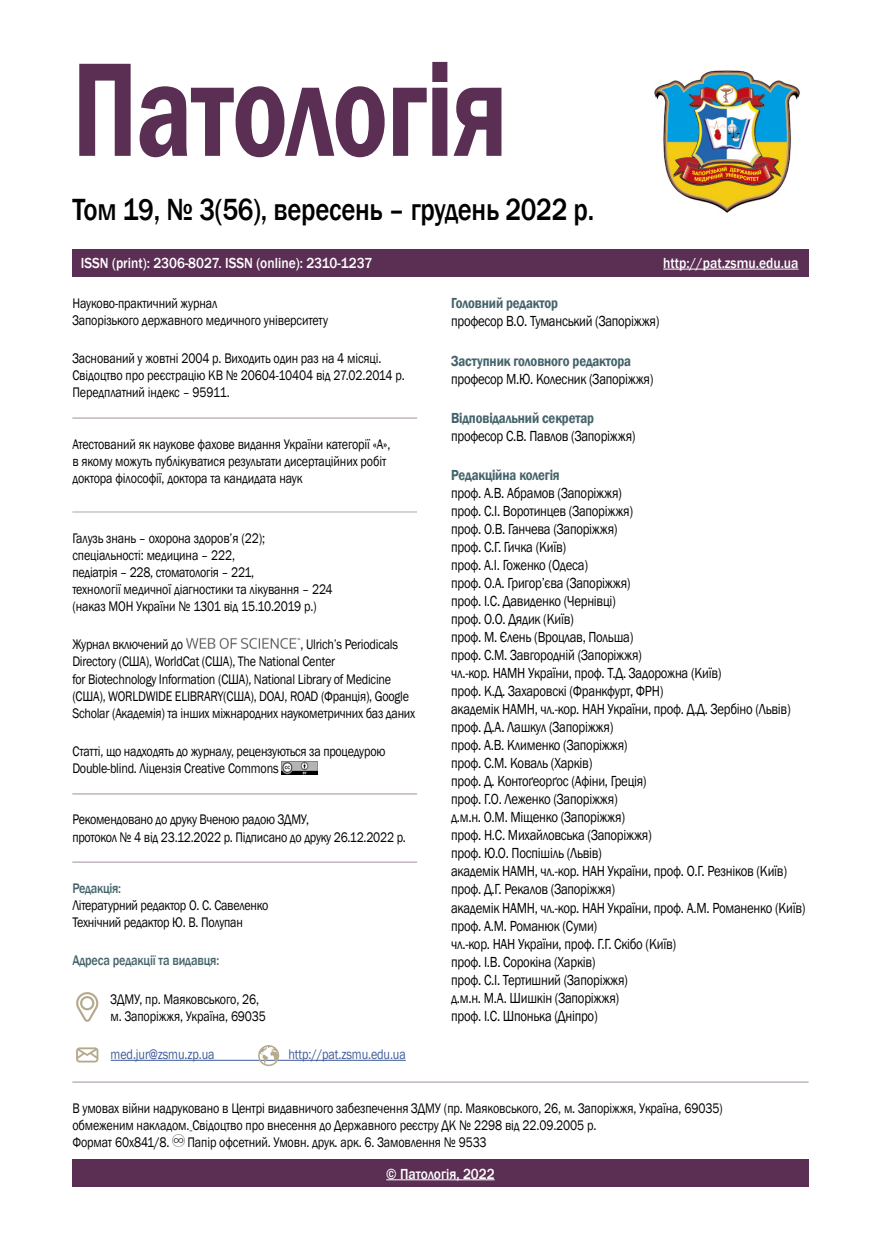
<style>
.page{position:relative;width:881px;height:1234px;background:#fff}
.page>*{position:absolute;margin:0;border:0;box-sizing:border-box;transform-origin:0 0}
._11_назва_журналу{font:600 138px "Franklin Gothic";letter-spacing:-.01em;color:#5b2f54;scale:.75 1}
.t1{font:500 31.5px "Franklin Gothic";letter-spacing:-.01em;color:#000;scale:.85 1}
.титул_редколегія{font:15px "Franklin Gothic";letter-spacing:-.02em;color:#000;scale:.85 1}
.титул_колонка{font:600 15px "Franklin Gothic";letter-spacing:-.01em;color:#44636a;scale:.85 1}
._12{font:500 15px "Franklin Gothic";color:#fff;scale:.9 1}
.титул_колонка-2{font:14.25px/17.1px "Franklin Gothic";letter-spacing:-.02em;color:#000;scale:.85 1}
.титул_колонка_линия{font:14.25px/17.1px "Franklin Gothic";letter-spacing:-.01em;color:#000;scale:.85 1}
._16{font:14.25px/17.1px "Franklin Gothic";letter-spacing:-.01em;color:#000;scale:.85 1}
.титул_колонка-3{font:14.25px "Franklin Gothic";letter-spacing:-.01em;color:#3d5b98;scale:.85 1}
.титул_колонка-4{font:500 14.25px "Franklin Gothic";letter-spacing:-.01em;color:#44636a;scale:.85 1}
.s1{font-weight:500;color:#44636a}
</style>
<div class="page">
<img style="left:654px;top:70px;width:146px;height:143px">
<div style="left:72px;top:249px;width:736px;height:27px;background:#5b2f54"></div>
<hr style="left:663px;top:269px;width:135px;height:1px;background:#fff">
<div style="left:72px;top:1159px;width:736px;height:27px;background:#5b2f54"></div>
<hr style="left:386px;top:1179px;width:108px;height:1px;background:#fff">
<svg style="left:76px;top:992px;width:22px;height:29px"></svg>
<svg style="left:76px;top:1047px;width:22px;height:15px"></svg>
<hr style="left:72px;top:417px;width:345px;height:2px;background:#c2b4c1">
<hr style="left:72px;top:511px;width:345px;height:1px;background:#c5c5c5">
<hr style="left:72px;top:793px;width:345px;height:1px;background:#c2b4c1">
<hr style="left:72px;top:861px;width:345px;height:1px;background:#c2b4c1">
<hr style="left:111px;top:1059px;width:294px;height:1px;background:#3d5b98">
<img style="left:186px;top:637px;width:115px;height:12px">
<img style="left:281px;top:761px;width:37px;height:13px">
<svg style="left:258px;top:1045px;width:21px;height:20px"></svg>
<hr style="left:72px;top:1081px;width:736px;height:1px;background:#c2b4c1">
<svg style="left:172px;top:1130px;width:20px;height:16px"></svg>
<p class="_11_назва_журналу" style="left:72px;top:25px;width:581px">Патологія</p>
<p class="t1" style="left:72px;top:190px;width:615px">Том 19, № 3(56), вересень – грудень 2022 р.</p>
<p class="_12" style="left:81px;top:253px;width:325px">ISSN (print): 2306-8027. ISSN (online): 2310-1237</p>
<p class="_12" style="left:663px;top:253px;width:152px">http://pat.zsmu.edu.ua</p>
<p class="титул_колонка-2" style="left:72px;top:295px;width:302px">Науково-практичний журнал<br>Запорізького державного медичного університету</p>
<p class="титул_колонка-2" style="left:72px;top:350px;width:392px">Заснований у жовтні 2004 р. Виходить один раз на 4 місяці.<br>Свідоцтво про реєстрацію КВ № 20604-10404 від 27.02.2014 р.<br>Передплатний індекс – 95911.</p>
<p class="титул_колонка_линия" style="left:72px;top:435px;width:375px">Атестований як наукове фахове видання України категорії «А», в якому можуть публікуватися результати дисертаційних робіт доктора філософії, доктора та кандидата наук</p>
<p class="_16" style="left:72px;top:529px;width:307px">Галузь знань – охорона здоров’я (22); спеціальності: медицина – 222,<br>педіатрія – 228, стоматологія – 221,<br>технології медичної діагностики та лікування – 224 (наказ МОН України № 1301 від 15.10.2019 р.)</p>
<p class="титул_колонка-2" style="left:72px;top:636px;width:132px">Журнал включений до</p>
<p class="титул_колонка-2" style="left:72px;top:636px;width:405px;text-indent:228px">, Ulrich’s Periodicals Directory (США), WorldCat (США), The National Center<br>for Biotechnology Information (CША), National Library of Medicine (США), WORLDWIDE ELIBRARY(США), DOAJ, ROAD (Франція), Google Scholar (Академія) та інших міжнародних наукометричних баз даних</p>
<p class="титул_колонка-2" style="left:72px;top:743px;width:369px">Статті, що надходять до журналу, рецензуються за процедурою<br>Double-blind. Ліцензія Creative Commons</p>
<p class="титул_колонка_линия" style="left:72px;top:811px;width:393px">Рекомендовано до друку Вченою радою ЗДМУ,<br>протокол № 4 від 23.12.2022 р. Підписано до друку 26.12.2022 р.</p>
<p class="титул_колонка_линия" style="left:72px;top:879px;width:232px"><span class="s1">Редакція:<br></span>Літературний редактор О. С. Савеленко<br>Технічний редактор Ю. В. Полупан</p>
<p class="титул_колонка-4" style="left:72px;top:951px;width:174px">Адреса редакції та видавця:</p>
<p class="титул_колонка-2" style="left:111px;top:990px;width:184px">ЗДМУ, пр. Маяковського, 26, м. Запоріжжя, Україна, 69035</p>
<p class="титул_колонка-3" style="left:111px;top:1045px;width:124px">med.jur@zsmu.zp.ua</p>
<p class="титул_колонка-3" style="left:288px;top:1045px;width:139px">http://pat.zsmu.edu.ua</p>
<p class="титул_колонка" style="left:451px;top:294px;width:127px">Головний редактор</p>
<p class="титул_редколегія" style="left:451px;top:312px;width:246px">професор В.О. Туманський (Запоріжжя)</p>
<p class="титул_колонка" style="left:451px;top:351px;width:213px">Заступник головного редактора</p>
<p class="титул_редколегія" style="left:451px;top:369px;width:239px">професор М.Ю. Колесник (Запоріжжя)</p>
<p class="титул_колонка" style="left:451px;top:408px;width:170px">Відповідальний секретар</p>
<p class="титул_редколегія" style="left:451px;top:426px;width:218px">професор С.В. Павлов (Запоріжжя)</p>
<p class="титул_колонка" style="left:451px;top:466px;width:129px">Редакційна колегія</p>
<p class="титул_редколегія" style="left:451px;top:484px;width:202px">проф. А.В. Абрамов (Запоріжжя)</p>
<p class="титул_редколегія" style="left:451px;top:502px;width:216px">проф. С.І. Воротинцев (Запоріжжя)</p>
<p class="титул_редколегія" style="left:451px;top:520px;width:197px">проф. О.В. Ганчева (Запоріжжя)</p>
<p class="титул_редколегія" style="left:451px;top:538px;width:137px">проф. С.Г. Гичка (Київ)</p>
<p class="титул_редколегія" style="left:451px;top:556px;width:162px">проф. А.І. Гоженко (Одеса)</p>
<p class="титул_редколегія" style="left:451px;top:574px;width:212px">проф. О.А. Григор’єва (Запоріжжя)</p>
<p class="титул_редколегія" style="left:451px;top:592px;width:195px">проф. І.С. Давиденко (Чернівці)</p>
<p class="титул_редколегія" style="left:451px;top:610px;width:146px">проф. О.О. Дядик (Київ)</p>
<p class="титул_редколегія" style="left:451px;top:628px;width:216px">проф. М. Єлень (Вроцлав, Польша)</p>
<p class="титул_редколегія" style="left:451px;top:646px;width:226px">проф. С.М. Завгородній (Запоріжжя)</p>
<p class="титул_редколегія" style="left:451px;top:664px;width:320px">чл.-кор. НАМН України, проф. Т.Д. Задорожна (Київ)</p>
<p class="титул_редколегія" style="left:451px;top:682px;width:251px">проф. К.Д. Захаровскі (Франкфурт, ФРН)</p>
<p class="титул_редколегія" style="left:451px;top:700px;width:401px">академік НАМН, чл.-кор. НАН України, проф. Д.Д. Зербіно (Львів)</p>
<p class="титул_редколегія" style="left:451px;top:718px;width:192px">проф. Д.А. Лашкул (Запоріжжя)</p>
<p class="титул_редколегія" style="left:451px;top:736px;width:209px">проф. А.В. Клименко (Запоріжжя)</p>
<p class="титул_редколегія" style="left:451px;top:754px;width:168px">проф. С.М. Коваль (Харків)</p>
<p class="титул_редколегія" style="left:451px;top:772px;width:231px">проф. Д. Контоґеорґос (Афіни, Греція)</p>
<p class="титул_редколегія" style="left:451px;top:790px;width:197px">проф. Г.О. Леженко (Запоріжжя)</p>
<p class="титул_редколегія" style="left:451px;top:808px;width:206px">д.м.н. О.М. Міщенко (Запоріжжя)</p>
<p class="титул_редколегія" style="left:451px;top:826px;width:237px">проф. Н.С. Михайловська (Запоріжжя)</p>
<p class="титул_редколегія" style="left:451px;top:844px;width:179px">проф. Ю.О. Поспішіль (Львів)</p>
<p class="титул_редколегія" style="left:451px;top:862px;width:396px">академік НАМН, чл.-кор. НАН України, проф. О.Г. Резніков (Київ)</p>
<p class="титул_редколегія" style="left:451px;top:880px;width:194px">проф. Д.Г. Рекалов (Запоріжжя)</p>
<p class="титул_редколегія" style="left:451px;top:898px;width:418px">академік НАМН, чл.-кор. НАН України, проф. A.M. Романенко (Київ)</p>
<p class="титул_редколегія" style="left:451px;top:916px;width:173px">проф. А.М. Романюк (Суми)</p>
<p class="титул_редколегія" style="left:451px;top:934px;width:266px">чл.-кор. НАН України, проф. Г.Г. Скібо (Київ)</p>
<p class="титул_редколегія" style="left:451px;top:952px;width:171px">проф. І.В. Сорокіна (Харків)</p>
<p class="титул_редколегія" style="left:451px;top:970px;width:209px">проф. С.І. Тертишний (Запоріжжя)</p>
<p class="титул_редколегія" style="left:451px;top:988px;width:199px">д.м.н. М.А. Шишкін (Запоріжжя)</p>
<p class="титул_редколегія" style="left:451px;top:1006px;width:174px">проф. І.С. Шпонька (Дніпро)</p>
<p class="титул_колонка_линия" style="left:72px;top:1099px;width:766px">В умовах війни надруковано в Центрі видавничого забезпечення ЗДМУ (пр. Маяковського, 26, м. Запоріжжя, Україна, 69035) обмеженим накладом. Свідоцтво про внесення до Державного реєстру ДК № 2298 від 22.09.2005 р.<br>Формат 60х841/8. Папір офсетний. Умовн. друк. арк. 6. Замовлення № 9533</p>
<p class="_12" style="left:386px;top:1164px;width:122px">© Патологія, 2022</p>
</div>
